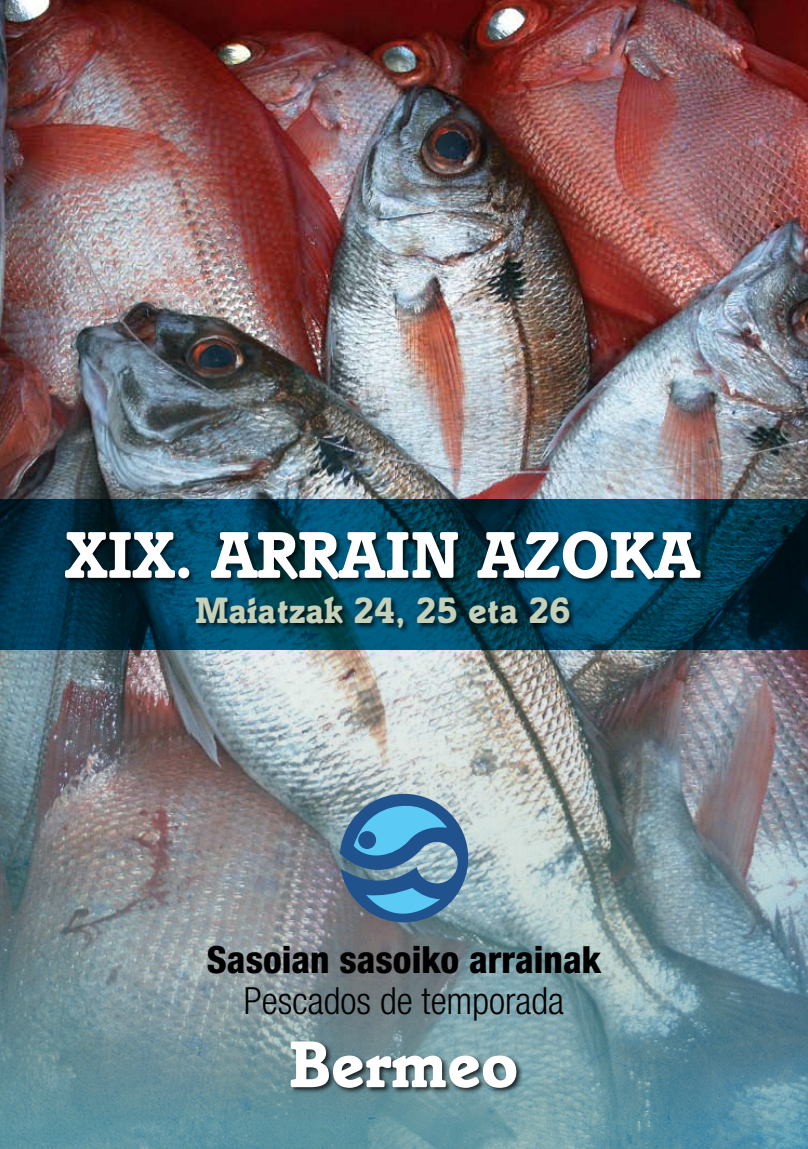
<style>
.page{position:relative;width:808px;height:1149px;background:#fff}
.page>*{position:absolute;margin:0;border:0;box-sizing:border-box;transform-origin:0 0}
.t1{font:700 67.5px "Italia Std";color:#fff}
.t2{font:800 condensed 37.5px "Helvetica Neue LT Std";color:#000}
.t3{font:300 condensed 37.5px "Helvetica Neue LT Std";color:#000}
.t4{font:700 37.5px "Italia Std";color:#c6d1ba}
</style>
<div class="page">
<svg style="left:0;top:1119px;width:808px;height:29px;background:#6097a4"></svg>
<img style="left:0;top:0;width:808px;height:1119px">
<svg style="left:0;top:499px;width:808px;height:150px;background:#00384f"></svg>
<svg style="left:340px;top:793px;width:128px;height:129px;background:#558aae"></svg>
<div style="left:358px;top:830px;width:18px;height:18px;background:#20528e;border-radius:50%"></div>
<div style="left:64px;top:528px;width:644px;height:106px;background:#000;opacity:.75"></div>
<div style="left:289px;top:1039px;width:235px;height:55px;background:#000;opacity:.75"></div>
<h1 class="t1" style="left:66px;top:513px;width:635px">XIX. ARRAIN AZOKA</h1>
<p class="t4" style="left:195px;top:587px;width:377px">Maiatzak 24, 25 eta 26</p>
<p class="t2" style="left:207px;top:936px;width:396px">Sasoian sasoiko arrainak</p>
<p class="t3" style="left:244px;top:978px;width:322px">Pescados de temporada</p>
<h1 class="t1" style="left:290px;top:1022px;width:230px">Bermeo</h1>
</div>
